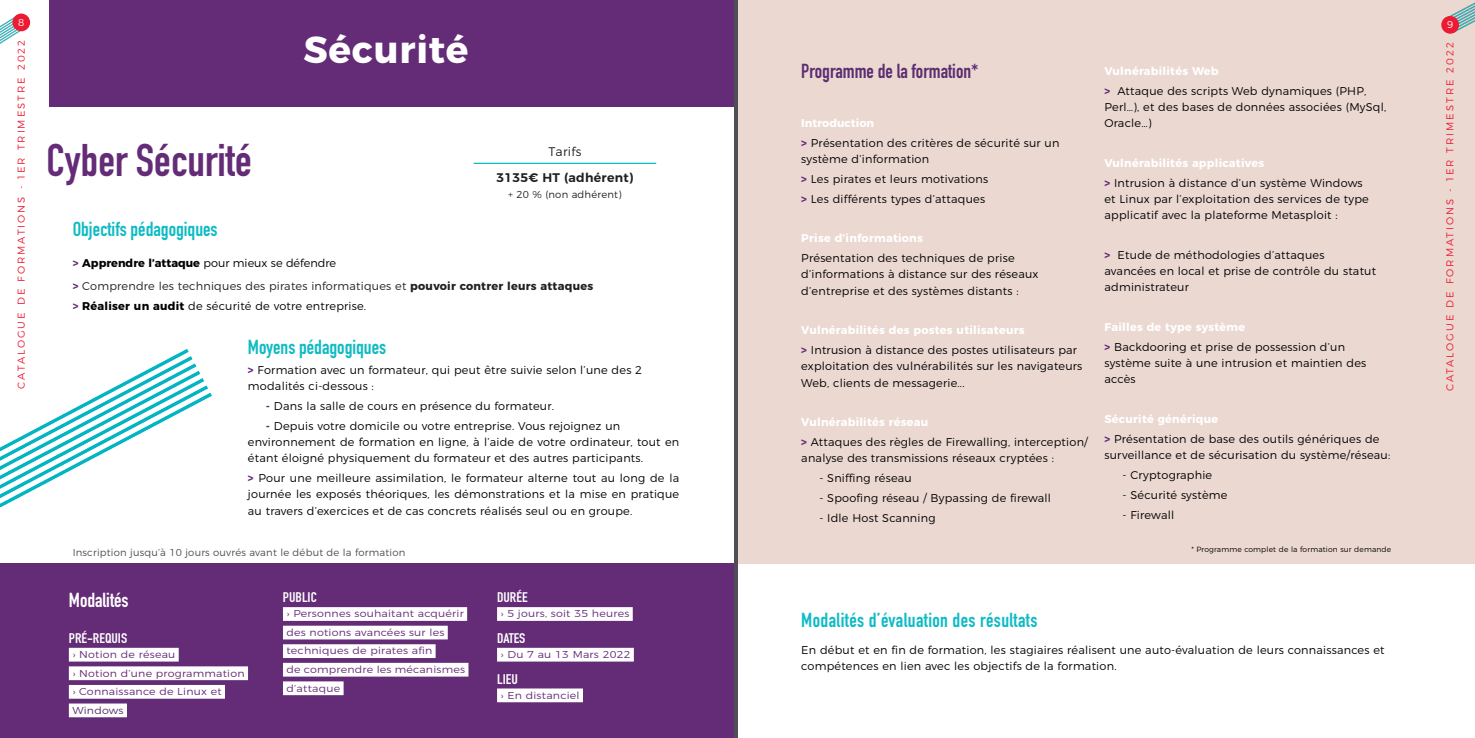
<style>
.page{position:relative;width:1475px;height:738px;background:#fff}
.page>*{position:absolute;margin:0;border:0;box-sizing:border-box;transform-origin:0 0}
.t1{font:700 45px "DIN Condensed";color:#642b77}
.Titre_3{font:700 37.5px "Montserrat";letter-spacing:.02em;color:#fff}
.Titre_2{font:700 20px "DIN Condensed";color:#0fbbc4}
.Titre_3-2{font:700 20px "DIN Condensed";letter-spacing:.02em;color:#0fbbc6}
.Titre_2-2{font:700 20px "DIN Condensed";color:#5b2e71}
.Titre_2-3{font:700 20px "DIN Condensed";color:#fff}
.t2{font:700 13.75px "DIN Condensed";color:#fff;scale:1.1 1}
.t3{font:600 12.5px "Montserrat";letter-spacing:.02em;color:#231f20}
.t4{font:300 12.5px "Montserrat";letter-spacing:.02em;color:#231f20}
.Titre_3-3{font:300 11.25px/16.2px "Montserrat";letter-spacing:.02em;color:#000001}
.t5{font:700 11.25px "Montserrat";letter-spacing:.02em;color:#fff}
.t6{font:300 11.25px "Montserrat";letter-spacing:.02em;color:#231f20}
.Titre_2-4{font:300 11.25px "Montserrat";color:#000001}
.t7{font:700 11.25px "Montserrat";color:#fff}
.Txt{font:300 10px "Montserrat";letter-spacing:.02em;color:#642b77;scale:1.1 1}
.t8{font:300 10px "Montserrat";letter-spacing:.2em;color:#ed1a33}
.Titre_3-4{font:300 10px "Montserrat";letter-spacing:.02em;color:#4a4d4f}
.Txt-2{font:300 10px "Montserrat";letter-spacing:.02em;color:#66286f;scale:1.1 1}
.t9{font:300 10px "Montserrat";letter-spacing:.02em;color:#231f20}
.Txt-3{font:300 10px "Montserrat";letter-spacing:.02em;color:#562a69;scale:1.1 1}
.t10{font:300 10px "Montserrat";color:#fff}
.Titre_3-5{font:300 7.5px "Montserrat";letter-spacing:.02em;color:#000001}
.s1{font-weight:700;color:#642b77}
.s2{font-weight:700}
.s3{font-weight:700;color:#5b2e71}
</style>
<div class="page">
<div style="left:0;top:563px;width:737px;height:174px;background:#642b77"></div>
<div style="left:69px;top:647px;width:110px;height:14px;background:#fff"></div>
<div style="left:69px;top:665px;width:179px;height:14px;background:#fff"></div>
<div style="left:69px;top:684px;width:156px;height:14px;background:#fff"></div>
<div style="left:69px;top:703px;width:58px;height:13px;background:#fff"></div>
<div style="left:283px;top:606px;width:184px;height:14px;background:#fff"></div>
<div style="left:283px;top:625px;width:164px;height:14px;background:#fff"></div>
<div style="left:283px;top:643px;width:152px;height:14px;background:#fff"></div>
<div style="left:283px;top:662px;width:185px;height:14px;background:#fff"></div>
<div style="left:283px;top:680px;width:60px;height:14px;background:#fff"></div>
<div style="left:497px;top:606px;width:135px;height:14px;background:#fff"></div>
<div style="left:497px;top:647px;width:136px;height:14px;background:#fff"></div>
<div style="left:497px;top:688px;width:86px;height:13px;background:#fff"></div>
<hr style="left:473px;top:163px;width:183px;height:1px;background:#0fbbc4">
<img style="left:0;top:349px;width:212px;height:157px">
<div style="left:737px;top:0;width:737px;height:563px;background:#ebd8d1"></div>
<div style="left:49px;top:0;width:687px;height:107px;background:#642b77"></div>
<hr style="left:734px;top:0;width:3px;height:737px;background:#4f4e57">
<img style="left:1450px;top:3px;width:23px;height:30px">
<div style="left:1440px;top:16px;width:18px;height:18px;background:#ed1a33;border-radius:50%"></div>
<img style="left:0;top:14px;width:20px;height:30px">
<div style="left:12px;top:14px;width:18px;height:17px;background:#ed1a33;border-radius:50%"></div>
<p class="t10" style="left:18px;top:15px;width:8px">8</p>
<p class="t8" style="left:13px;top:388px;width:350px;rotate:-90deg">CATALOGUE DE FORMATIONS - 1ER TRIMESTRE 2022</p>
<p class="Titre_3" style="left:303px;top:19px;width:166px">Sécurité</p>
<p class="t1" style="left:47px;top:130px;width:206px">Cyber Sécurité</p>
<p class="Titre_2" style="left:73px;top:215px;width:146px">Objectifs pédagogiques</p>
<p class="Titre_2-4" style="left:73px;top:253px;width:265px"><span class="s1">&gt;</span> <span class="s2">Apprendre l’attaque</span> pour mieux se défendre</p>
<p class="t6" style="left:73px;top:277px;width:522px"><span class="s1">&gt;</span> Comprendre les techniques des pirates informatiques et <span class="s2">pouvoir contrer leurs attaques</span></p>
<p class="Titre_3-3" style="left:73px;top:296px;width:295px"><span class="s1">&gt;</span> <span class="s2">Réaliser un audit</span> de sécurité de votre entreprise.</p>
<p class="Titre_2" style="left:248px;top:333px;width:140px">Moyens pédagogiques</p>
<p class="Titre_3-3" style="left:248px;top:360px;width:396px"><span class="s1">&gt;</span> Formation avec un formateur, qui peut être suivie selon l’une des 2 modalités ci-dessous :</p>
<p class="Titre_3-3" style="left:266px;top:396px;width:289px"><span class="s1">-</span> Dans la salle de cours en présence du formateur.</p>
<p class="Titre_3-3" style="left:248px;top:416px;width:433px;text-indent:18px"><span class="s3">-</span> Depuis votre domicile ou votre entreprise. Vous rejoignez un environnement de formation en ligne, à l’aide de votre ordinateur, tout en étant éloigné physiquement du formateur et des autres participants.</p>
<p class="Titre_3-3" style="left:248px;top:468px;width:433px;text-align:justify"><span class="s1">&gt;</span> Pour une meilleure assimilation, le formateur alterne tout au long de la journée les exposés théoriques, les démonstrations et la mise en pratique au travers d’exercices et de cas concrets réalisés seul ou en groupe.</p>
<p class="t4" style="left:548px;top:142px;width:35px">Tarifs</p>
<p class="t3" style="left:496px;top:167px;width:138px">3135€ HT (adhérent)</p>
<p class="t9" style="left:508px;top:186px;width:115px">+ 20 % (non adhérent)</p>
<p class="Titre_3-4" style="left:73px;top:544px;width:334px">Inscription jusqu’à 10 jours ouvrés avant le début de la formation</p>
<p class="Titre_2-3" style="left:69px;top:586px;width:61px">Modalités</p>
<p class="t2" style="left:69px;top:628px;width:54px">PRÉ-REQUIS</p>
<p class="Txt" style="left:72px;top:646px;width:95px">› Notion de réseau</p>
<p class="Txt-2" style="left:72px;top:664px;width:158px">› Notion d’une programmation</p>
<p class="Txt" style="left:72px;top:683px;width:137px">› Connaissance de Linux et</p>
<p class="Txt-3" style="left:72px;top:701px;width:48px">Windows</p>
<p class="t2" style="left:283px;top:587px;width:32px">PUBLIC</p>
<p class="Txt" style="left:286px;top:605px;width:163px">› Personnes souhaitant acquérir</p>
<p class="Txt" style="left:286px;top:624px;width:145px">des notions avancées sur les</p>
<p class="Txt" style="left:286px;top:642px;width:134px">techniques de pirates afin</p>
<p class="Txt" style="left:286px;top:661px;width:164px">de comprendre les mécanismes</p>
<p class="Txt" style="left:286px;top:679px;width:50px">d’attaque</p>
<p class="t2" style="left:497px;top:587px;width:29px">DURÉE</p>
<p class="Txt" style="left:500px;top:605px;width:119px">› 5 jours, soit 35 heures</p>
<p class="t2" style="left:497px;top:628px;width:27px">DATES</p>
<p class="Txt" style="left:500px;top:646px;width:120px">› Du 7 au 13 Mars 2022</p>
<p class="t2" style="left:497px;top:669px;width:20px">LIEU</p>
<p class="Txt" style="left:500px;top:686px;width:73px">› En distanciel</p>
<p class="Titre_2-2" style="left:801px;top:58px;width:179px">Programme de la formation*</p>
<p class="t7" style="left:801px;top:114px;width:74px">Introduction</p>
<p class="Titre_3-3" style="left:801px;top:133px;width:260px"><span class="s1">&gt;</span> Présentation des critères de sécurité sur un système d’information</p>
<p class="Titre_3-3" style="left:801px;top:170px;width:188px"><span class="s1">&gt;</span> Les pirates et leurs motivations</p>
<p class="Titre_3-3" style="left:801px;top:189px;width:185px"><span class="s1">&gt;</span> Les différents types d’attaques</p>
<p class="t5" style="left:801px;top:229px;width:123px">Prise d’informations</p>
<p class="Titre_3-3" style="left:801px;top:249px;width:239px">Présentation des techniques de prise d’informations à distance sur des réseaux d’entreprise et des systèmes distants :</p>
<p class="t5" style="left:801px;top:321px;width:225px">Vulnérabilités des postes utilisateurs</p>
<p class="Titre_3-3" style="left:801px;top:341px;width:282px"><span class="s1">&gt;</span> Intrusion à distance des postes utilisateurs par exploitation des vulnérabilités sur les navigateurs<br>Web, clients de messagerie...</p>
<p class="t5" style="left:801px;top:413px;width:129px">Vulnérabilités réseau</p>
<p class="Titre_3-3" style="left:801px;top:432px;width:288px"><span class="s1">&gt;</span> Attaques des règles de Firewalling, interception/ analyse des transmissions réseaux cryptées :</p>
<p class="Titre_3-3" style="left:819px;top:469px;width:94px">- Sniffing réseau</p>
<p class="Titre_3-3" style="left:819px;top:488px;width:233px">- Spoofing réseau / Bypassing de firewall</p>
<p class="Titre_3-3" style="left:819px;top:508px;width:118px">- Idle Host Scanning</p>
<p class="t5" style="left:1104px;top:61px;width:115px">Vulnérabilités Web</p>
<p class="Titre_3-3" style="left:1104px;top:81px;width:283px"><span class="s1">&gt;</span> Attaque des scripts Web dynamiques (PHP,<br>Perl…), et des bases de données associées (MySql,<br>Oracle…)</p>
<p class="t5" style="left:1104px;top:153px;width:161px">Vulnérabilités applicatives</p>
<p class="Titre_3-3" style="left:1104px;top:173px;width:266px"><span class="s1">&gt;</span> Intrusion à distance d’un système Windows et Linux par l’exploitation des services de type applicatif avec la plateforme Metasploit :</p>
<p class="Titre_3-3" style="left:1104px;top:245px;width:273px"><span class="s1">&gt;</span> Etude de méthodologies d’attaques avancées en local et prise de contrôle du statut administrateur</p>
<p class="t5" style="left:1104px;top:317px;width:142px">Failles de type système</p>
<p class="Titre_3-3" style="left:1104px;top:337px;width:263px"><span class="s1">&gt;</span> Backdooring et prise de possession d’un système suite à une intrusion et maintien des accès</p>
<p class="t5" style="left:1104px;top:409px;width:115px">Sécurité générique</p>
<p class="Titre_3-3" style="left:1104px;top:429px;width:287px"><span class="s1">&gt;</span> Présentation de base des outils génériques de surveillance et de sécurisation du système/réseau:</p>
<p class="Titre_3-3" style="left:1122px;top:465px;width:91px">- Cryptographie</p>
<p class="Titre_3-3" style="left:1122px;top:485px;width:106px">- Sécurité système</p>
<p class="Titre_3-3" style="left:1122px;top:505px;width:53px">- Firewall</p>
<p class="Titre_3-5" style="left:1191px;top:543px;width:201px">* Programme complet de la formation sur demande</p>
<p class="Titre_3-2" style="left:801px;top:605px;width:237px">Modalités d’évaluation des résultats</p>
<p class="Titre_3-3" style="left:801px;top:640px;width:584px">En début et en fin de formation, les stagiaires réalisent une auto-évaluation de leurs connaissances et compétences en lien avec les objectifs de la formation.</p>
<p class="t10" style="left:1446px;top:17px;width:8px">9</p>
<p class="t8" style="left:1441px;top:391px;width:350px;rotate:-90deg">CATALOGUE DE FORMATIONS - 1ER TRIMESTRE 2022</p>
</div>
